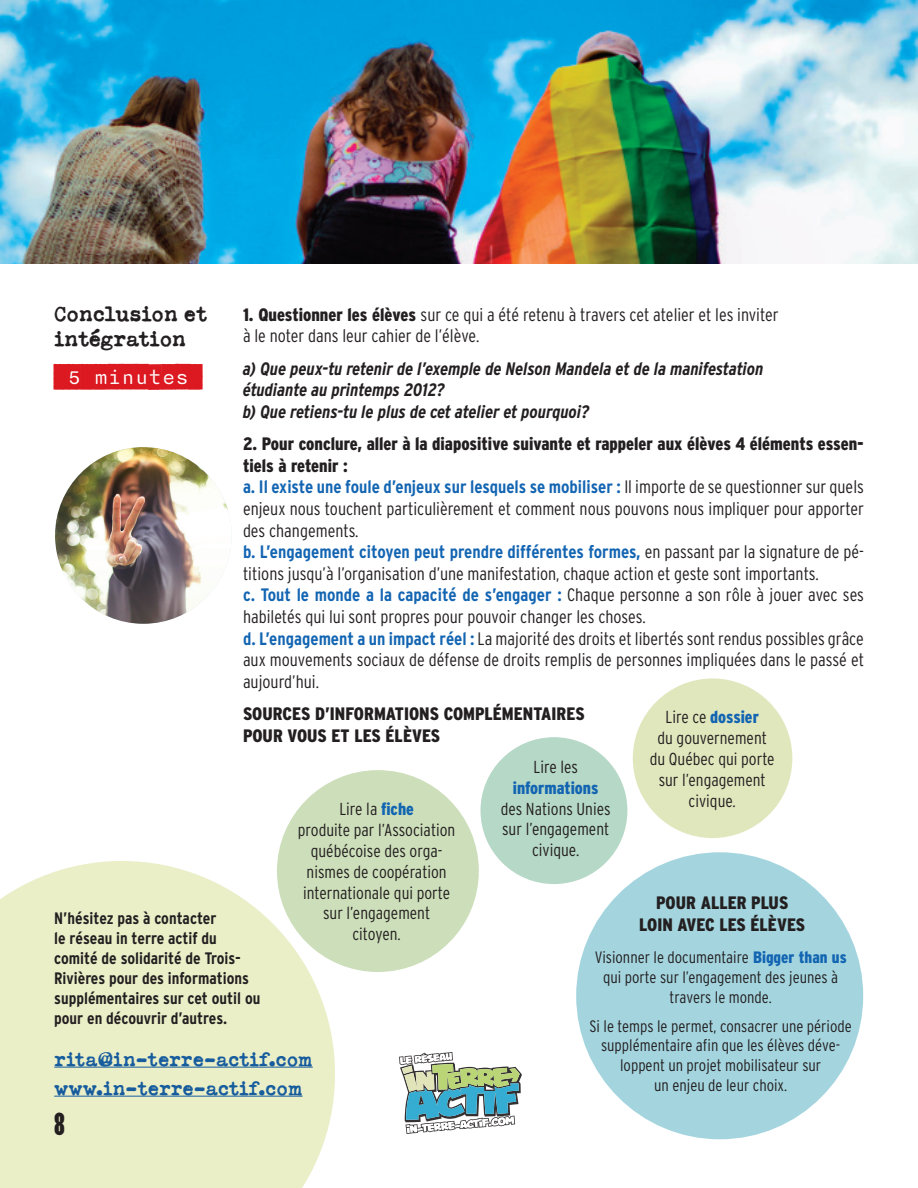
<style>
.page{position:relative;width:918px;height:1188px;background:#fff}
.page>*{position:absolute;margin:0;border:0;box-sizing:border-box;transform-origin:0 0}
.t1{font:900 27px "Aptly";color:#231f20}
.t2{font:22.5px "Nitti Typewriter Cameo";color:#dc1820}
.t3{font:700 21px/25.2px "Typeka";color:#231f20}
.t4{font:700 19.35px/29.1px "Typeka";color:#175d9e}
.t5{font:300 18px/21.6px "Interstate Condensed";color:#231f20}
.t6{font:italic 700 18px/21.6px "Interstate Condensed";color:#231f20}
.t7{font:900 18px/21.6px "Interstate Condensed";color:#231f20}
.t8{font:300 17.4px/20.9px "Interstate Condensed";color:#231f20;text-align:center}
.t9{font:900 17.4px "Interstate Condensed";color:#1365b2}
.t10{font:700 16.65px/20px "Interstate Condensed";color:#231f20}
.t11{font:300 16.5px/19.8px "Interstate Condensed";color:#231f20;text-align:center}
.s1{font-weight:900}
.s2{font-weight:700;color:#1365b2}
.s3{font-weight:900;color:#1365b2}
</style>
<div class="page">
<svg style="left:0;top:861px;width:335px;height:327px;fill:#ebefc8"></svg>
<hr style="left:54px;top:1067px;width:259px;height:1px;background:#175d9e">
<hr style="left:54px;top:1096px;width:249px;height:1px;background:#175d9e">
<img style="left:0;top:0;width:918px;height:263px">
<img style="left:55px;top:447px;width:177px;height:177px;border-radius:88px">
<div style="left:277px;top:770px;width:202px;height:202px;background:#cddfba;border-radius:50%"></div>
<div style="left:481px;top:737px;width:146px;height:147px;background:#b6d8c7;border-radius:50%"></div>
<div style="left:633px;top:678px;width:159px;height:160px;background:#e1e7bd;border-radius:50%"></div>
<svg style="left:399px;top:1052px;width:123px;height:82px"></svg>
<div style="left:576px;top:852px;width:287px;height:287px;background:#a4d5df;border-radius:50%"></div>
<p class="t3" style="left:54px;top:301px;width:155px">Conclusion et intégration</p>
<p class="t2" style="left:68px;top:362px;width:123px">5 MINUTES</p>
<p class="t5" style="left:243px;top:303px;width:537px"><span class="s1">1. Questionner les élèves</span> sur ce qui a été retenu à travers cet atelier et les inviter à le noter dans leur cahier de l’élève.</p>
<p class="t6" style="left:243px;top:357px;width:522px">a) Que peux-tu retenir de l’exemple de Nelson Mandela et de la manifestation étudiante au printemps 2012?<br>b) Que retiens-tu le plus de cet atelier et pourquoi?</p>
<p class="t5" style="left:243px;top:433px;width:623px"><span class="s1">2. Pour conclure, aller à la diapositive suivante et rappeler aux élèves 4 éléments essen&shy;tiels à retenir :<br></span><span class="s2">a. Il existe une foule d’enjeux sur lesquels se mobiliser :</span> Il importe de se questionner sur quels enjeux nous touchent particulièrement et comment nous pouvons nous impliquer pour apporter des changements.<br><span class="s2">b. L’engagement citoyen peut prendre différentes formes,</span> en passant par la signature de pé&shy;titions jusqu’à l’organisation d’une manifestation, chaque action et geste sont importants.<br><span class="s2">c. Tout le monde a la capacité de s’engager :</span> Chaque personne a son rôle à jouer avec ses habiletés qui lui sont propres pour pouvoir changer les choses.<br><span class="s2">d. L’engagement a un impact réel :</span> La majorité des droits et libertés sont rendus possibles grâce aux mouvements sociaux de défense de droits remplis de personnes impliquées dans le passé et aujourd’hui.</p>
<p class="t7" style="left:243px;top:703px;width:343px">SOURCES D’INFORMATIONS COMPLÉMENTAIRES<br>POUR VOUS ET LES ÉLÈVES</p>
<p class="t8" style="left:650px;top:707px;width:126px">Lire ce <span class="s3">dossier<br></span>du gouvernement du Québec qui porte sur l’engagement civique.</p>
<p class="t8" style="left:533px;top:756px;width:46px">Lire les</p>
<p class="t9" style="left:513px;top:778px;width:87px">informations</p>
<p class="t8" style="left:501px;top:798px;width:111px">des Nations Unies sur l’engagement civique.</p>
<p class="t8" style="left:298px;top:799px;width:159px">Lire la <span class="s3">fiche<br></span>produite par l’Association québécoise des orga&shy;nismes de coopération internationale qui porte sur l’engagement citoyen.</p>
<p class="t7" style="left:639px;top:892px;width:168px;text-align:center">POUR ALLER PLUS<br>LOIN AVEC LES ÉLÈVES</p>
<p class="t10" style="left:54px;top:908px;width:208px">N’hésitez pas à contacter<br>le réseau in terre actif du comité de solidarité de Trois-<br>Rivières pour des informations supplémentaires sur cet outil ou pour en découvrir d’autres.</p>
<p class="t4" style="left:54px;top:1044px;width:260px">rita@in-terre-actif.com www.in-terre-actif.com</p>
<p class="t11" style="left:595px;top:947px;width:253px">Visionner le documentaire <span class="s3">Bigger than us </span>qui porte sur l’engagement des jeunes à travers le monde.</p>
<p class="t11" style="left:590px;top:1016px;width:264px">Si le temps le permet, consacrer une période supplémentaire afin que les élèves déve&shy;loppent un projet mobilisateur sur<br>un enjeu de leur choix.</p>
<h1 class="t1" style="left:54px;top:1107px;width:12px">8</h1>
</div>
